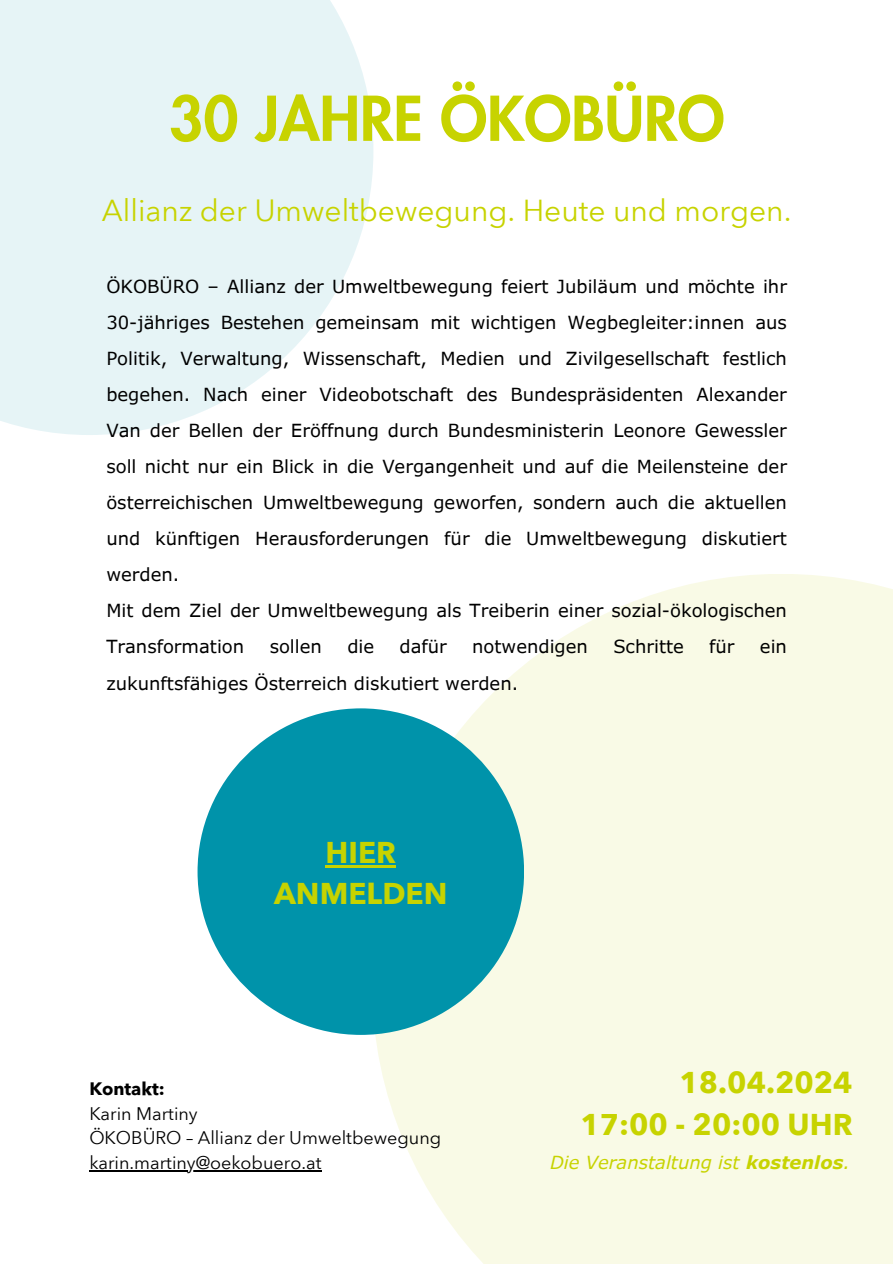
<style>
.page{position:relative;width:893px;height:1264px;background:#fff}
.page>*{position:absolute;margin:0;border:0;box-sizing:border-box;transform-origin:0 0}
.t1{font:800 60px "Futura LT Pro";color:#c7d300}
.t2{font:30px "Avenir Next Thai Modern";color:#c7d300}
.t3{font:700 30px "Avenir Next Thai Modern";color:#c7d300}
.t4{font:18px/36px "Verdana Pro";color:#000;text-align:justify}
.t5{font:18px "Avenir Next Thai Modern";color:#000}
.t6{font:italic 18px "Verdana Pro";color:#c7d300}
.t7{font:700 18px "Avenir Next Thai Modern";color:#000}
.s1{font-weight:700}
</style>
<div class="page">
<svg style="left:0;top:0;width:373px;height:435px;background:#e8f5f7"></svg>
<svg style="left:372px;top:574px;width:520px;height:689px;background:#f9fae9"></svg>
<div style="left:197px;top:708px;width:327px;height:326px;background:#0093aa;border-radius:50%"></div>
<hr style="left:325px;top:864px;width:71px;height:3px;background:#c7d300">
<hr style="left:89px;top:1170px;width:232px;height:1px;background:#000">
<p class="t1" style="left:169px;top:91px;width:557px">30 JAHRE ÖKOBÜRO</p>
<p class="t2" style="left:102px;top:187px;width:691px">Allianz der Umweltbewegung. Heute und morgen.</p>
<p class="t4" style="left:106px;top:268px;width:682px">ÖKOBÜRO – Allianz der Umweltbewegung feiert Jubiläum und möchte ihr 30-jähriges Bestehen gemeinsam mit wichtigen Wegbegleiter:innen aus Politik, Verwaltung, Wissenschaft, Medien und Zivilgesellschaft festlich begehen. Nach einer Videobotschaft des Bundespräsidenten Alexander Van der Bellen der Eröffnung durch Bundesministerin Leonore Gewessler soll nicht nur ein Blick in die Vergangenheit und auf die Meilensteine der österreichischen Umweltbewegung geworfen, sondern auch die aktuellen und kü nftigen Herausforderungen fü r die Umweltbewegung diskutiert werden.</p>
<p class="t4" style="left:106px;top:592px;width:682px">Mit dem Ziel der Umweltbewegung als Treiberin einer sozial-ökologischen<br>Transformation</p>
<p class="t4" style="left:270px;top:628px;width:54px">sollen</p>
<p class="t4" style="left:347px;top:628px;width:28px">die</p>
<p class="t4" style="left:399px;top:628px;width:49px">dafü r</p>
<p class="t4" style="left:472px;top:628px;width:117px">notwendigen</p>
<p class="t4" style="left:613px;top:628px;width:72px">Schritte</p>
<p class="t4" style="left:709px;top:628px;width:27px">fü r</p>
<p class="t4" style="left:760px;top:628px;width:29px">ein</p>
<p class="t4" style="left:106px;top:664px;width:413px">zukunftsfähiges Österreich diskutiert werden.</p>
<p class="t3" style="left:325px;top:828px;width:72px">HIER</p>
<p class="t3" style="left:274px;top:870px;width:175px">ANMELDEN</p>
<p class="t3" style="left:679px;top:1059px;width:174px">18.04.2024</p>
<p class="t3" style="left:580px;top:1100px;width:274px">17:00 - 20:00 UHR</p>
<p class="t7" style="left:89px;top:1074px;width:77px">Kontakt:</p>
<p class="t5" style="left:89px;top:1099px;width:110px">Karin Martiny</p>
<p class="t5" style="left:89px;top:1123px;width:353px">ÖKOBÜRO – Allianz der Umweltbewegung</p>
<p class="t5" style="left:89px;top:1148px;width:233px">karin.martiny@oekobuero.at</p>
<p class="t6" style="left:550px;top:1151px;width:301px">Die Veranstaltung ist <span class="s1">kostenlos</span>.</p>
</div>
